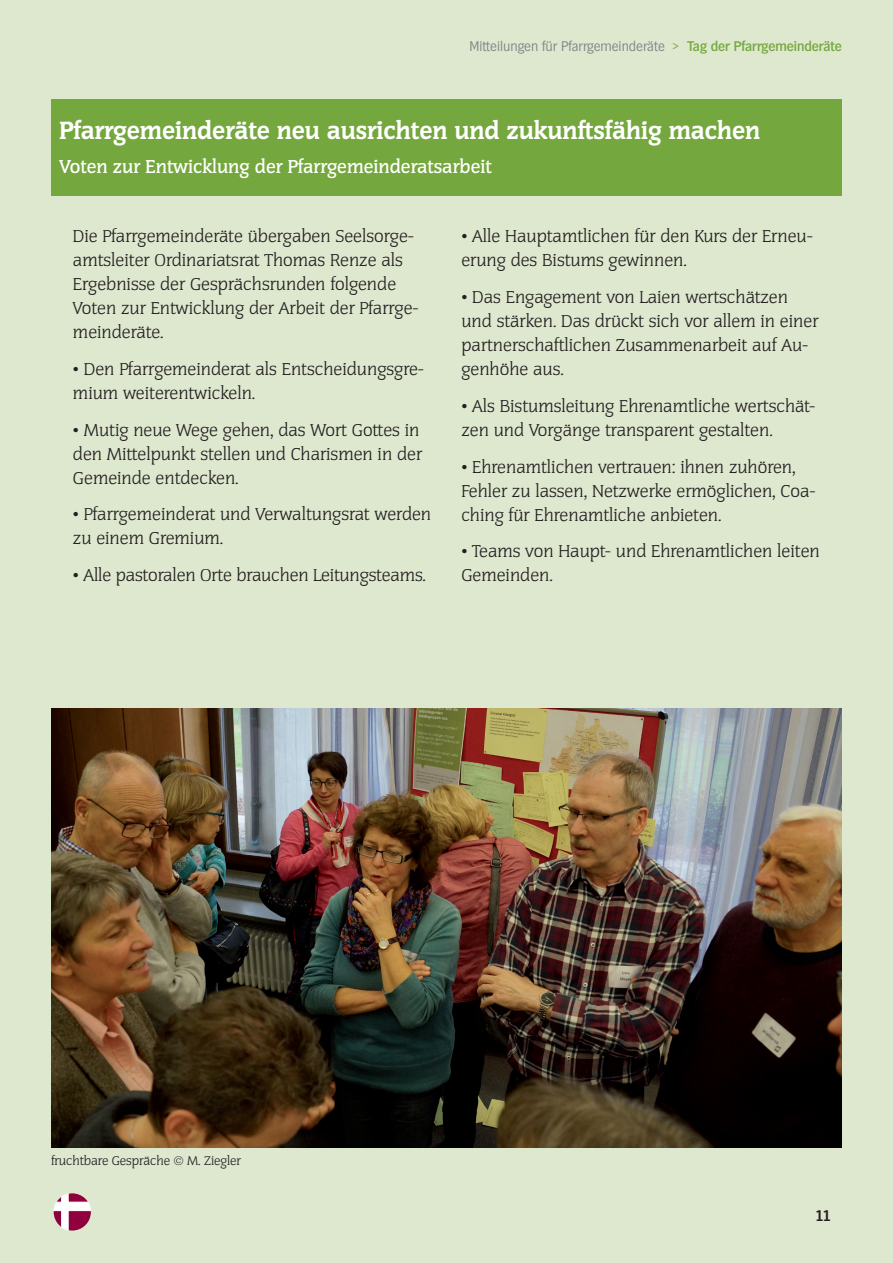
<style>
.page{position:relative;width:893px;height:1263px;background:#dee8cf}
.page>*{position:absolute;margin:0;border:0;box-sizing:border-box;transform-origin:0 0}
.t1{font:800 24px "Congress";color:#fff}
.t2{font:500 18px "Congress";color:#fff}
.t3{font:300 16.5px/24px "Congress";color:#231f20}
.t4{font:600 15px "Hamburg";color:#231f20}
.t5{font:300 13.5px "Hamburg";color:#808285}
.t6{font:300 12px "Congress";letter-spacing:-.005em;color:#231f20}
.s1{color:#74a73d}
.s2{font-weight:500;color:#74a73d}
</style>
<div class="page">
<svg style="left:54px;top:1194px;width:37px;height:36px"></svg>
<img style="left:51px;top:709px;width:791px;height:439px">
<div style="left:51px;top:99px;width:791px;height:96px;background:#74a73d"></div>
<p class="t5" style="left:469px;top:39px;width:374px">Mitteilungen für Pfarrgemeinderäte <span class="s1">&gt;</span> <span class="s2">Tag der Pfarrgemeinderäte</span></p>
<h1 class="t1" style="left:60px;top:117px;width:702px">Pfarrgemeinderäte neu ausrichten und zukunftsfähig machen</h1>
<p class="t2" style="left:60px;top:156px;width:434px">Voten zur Entwicklung der Pfarrgemeinderatsarbeit</p>
<p class="t3" style="left:73px;top:225px;width:347px">Die Pfarrgemeinderäte übergaben Seelsorge&shy;amtsleiter Ordinariatsrat Thomas Renze als Ergebnisse der Gesprächsrunden folgende Voten zur Entwicklung der Arbeit der Pfarrge&shy;meinderäte.</p>
<p class="t3" style="left:73px;top:357px;width:353px">• Den Pfarrgemeinderat als Entscheidungsgre&shy;mium weiterentwickeln.</p>
<p class="t3" style="left:73px;top:418px;width:351px">• Mutig neue Wege gehen, das Wort Gottes in den Mittelpunkt stellen und Charismen in der<br>Gemeinde entdecken.</p>
<p class="t3" style="left:73px;top:503px;width:360px">• Pfarrgemeinderat und Verwaltungsrat werden zu einem Gremium.</p>
<p class="t3" style="left:73px;top:564px;width:355px">• Alle pastoralen Orte brauchen Leitungsteams.</p>
<p class="t3" style="left:461px;top:225px;width:353px">• Alle Hauptamtlichen für den Kurs der Erneu&shy;erung des Bistums gewinnen.</p>
<p class="t3" style="left:461px;top:285px;width:359px">• Das Engagement von Laien wertschätzen und stärken. Das drückt sich vor allem in einer partnerschaftlichen Zusammenarbeit auf Au&shy;genhöhe aus.</p>
<p class="t3" style="left:461px;top:394px;width:355px">• Als Bistumsleitung Ehrenamtliche wertschät&shy;zen und Vorgänge transparent gestalten.</p>
<p class="t3" style="left:461px;top:455px;width:356px">• Ehrenamtlichen vertrauen: ihnen zuhören,<br>Fehler zu lassen, Netzwerke ermöglichen, Coa&shy;ching für Ehrenamtliche anbieten.</p>
<p class="t3" style="left:461px;top:540px;width:360px">• Teams von Haupt- und Ehrenamtlichen leiten<br>Gemeinden.</p>
<p class="t6" style="left:51px;top:1153px;width:192px">fruchtbare Gespräche © M. Ziegler</p>
<p class="t4" style="left:815px;top:1207px;width:17px">11</p>
</div>
